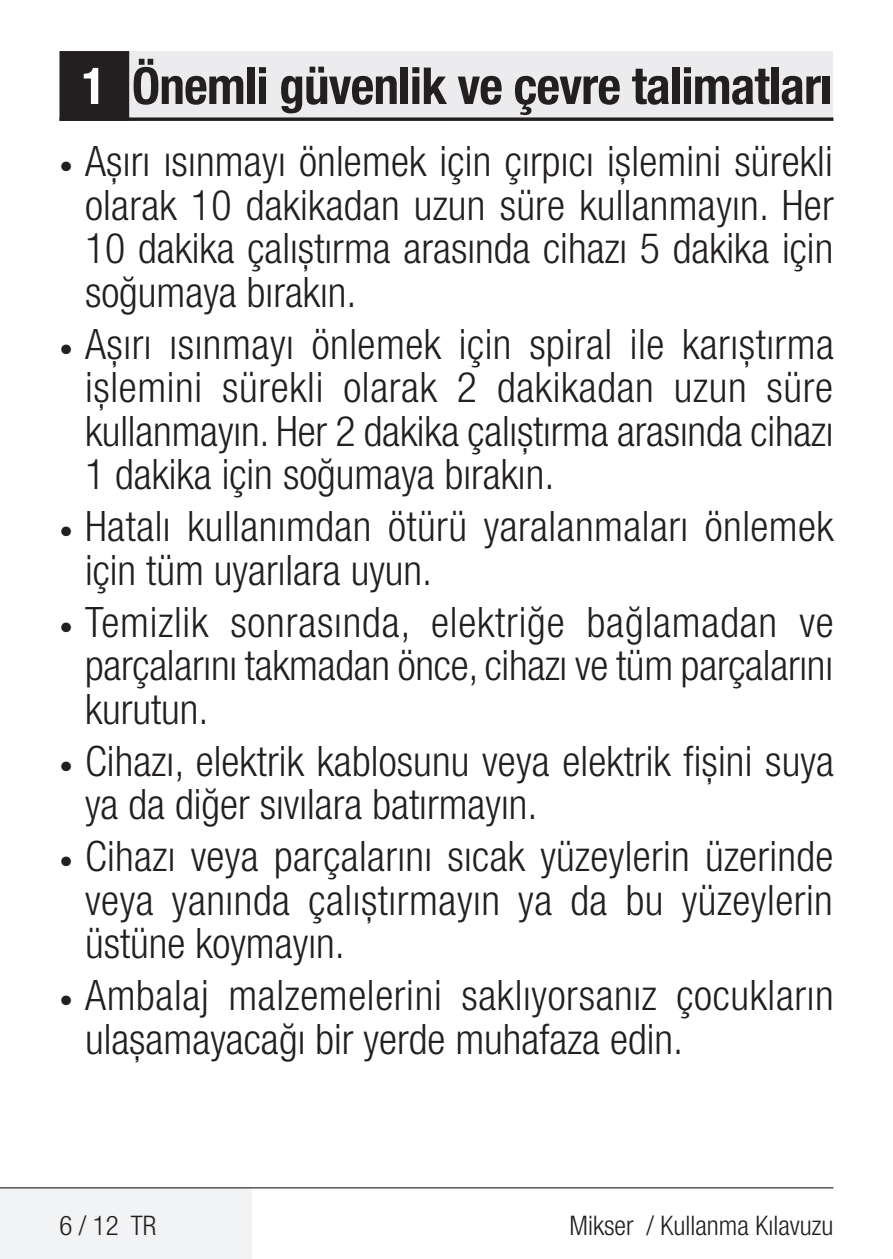
<style>
.page{position:relative;width:893px;height:1259px;background:#fff}
.page>*{position:absolute;margin:0;border:0;box-sizing:border-box;transform-origin:0 0}
.t1{font:700 condensed 51px "Helvetica Neue LT Pro";letter-spacing:-.015em;color:#231f20}
.t2{font:300 condensed 42px/43.5px "Helvetica Neue LT Pro";color:#231f20;text-align:justify}
.t3{font:300 condensed 27px "Helvetica Neue LT Pro";color:#231f20}
.s1{color:#fff}
.s2{font-weight:700;font-size:27px}
</style>
<div class="page">
<div style="left:0;top:1188px;width:252px;height:71px;background:#f2f3f4"></div>
<hr style="left:0;top:1187px;width:833px;height:1px;background:#000">
<div style="left:60px;top:51px;width:773px;height:69px;background:#ececee"></div>
<hr style="left:60px;top:118px;width:773px;height:2px;background:#231f20">
<div style="left:61px;top:53px;width:67px;height:66px;background:#231f20"></div>
<div style="left:60px;top:51px;width:69px;height:70px;border:3px solid #231f20"></div>
<p class="t1" style="left:82px;top:55px;width:752px"><span class="s1">1</span> Önemli güvenlik ve çevre talimatları</p>
<p class="t2" style="left:85px;top:139px;width:750px;text-indent:-26px"><span class="s2">•</span> Aşırı ısınmayı önlemek için çırpıcı işlemini sürekli olarak 10 dakikadan uzun süre kullanmayın. Her 10 dakika çalıştırma arasında cihazı 5 dakika için soğumaya bırakın.</p>
<p class="t2" style="left:85px;top:322px;width:751px;text-indent:-26px"><span class="s2">•</span> Aşırı ısınmayı önlemek için spiral ile karıştırma işlemini sürekli olarak 2 dakikadan uzun süre kullanmayın. Her 2 dakika çalıştırma arasında cihazı 1 dakika için soğumaya bırakın.</p>
<p class="t2" style="left:85px;top:504px;width:750px;text-indent:-26px"><span class="s2">•</span> Hatalı kullanımdan ötürü yaralanmaları önlemek için tüm uyarılara uyun.</p>
<p class="t2" style="left:85px;top:600px;width:750px;text-indent:-26px"><span class="s2">•</span> Temizlik sonrasında, elektriğe bağlamadan ve parçalarını takmadan önce, cihazı ve tüm parçalarını kurutun.</p>
<p class="t2" style="left:85px;top:739px;width:750px;text-indent:-26px"><span class="s2">•</span> Cihazı, elektrik kablosunu veya elektrik fişini suya ya da diğer sıvılara batırmayın.</p>
<p class="t2" style="left:85px;top:834px;width:750px;text-indent:-26px"><span class="s2">•</span> Cihazı veya parçalarını sıcak yüzeylerin üzerinde veya yanında çalıştırmayın ya da bu yüzeylerin üstüne koymayın.</p>
<p class="t2" style="left:85px;top:973px;width:750px;text-indent:-26px"><span class="s2">•</span> Ambalaj malzemelerini saklıyorsanız çocukların ulaşamayacağı bir yerde muhafaza edin.</p>
<p class="t3" style="left:60px;top:1210px;width:98px">6 / 12 TR</p>
<p class="t3" style="left:570px;top:1210px;width:265px">Mikser / Kullanma Kılavuzu</p>
</div>
